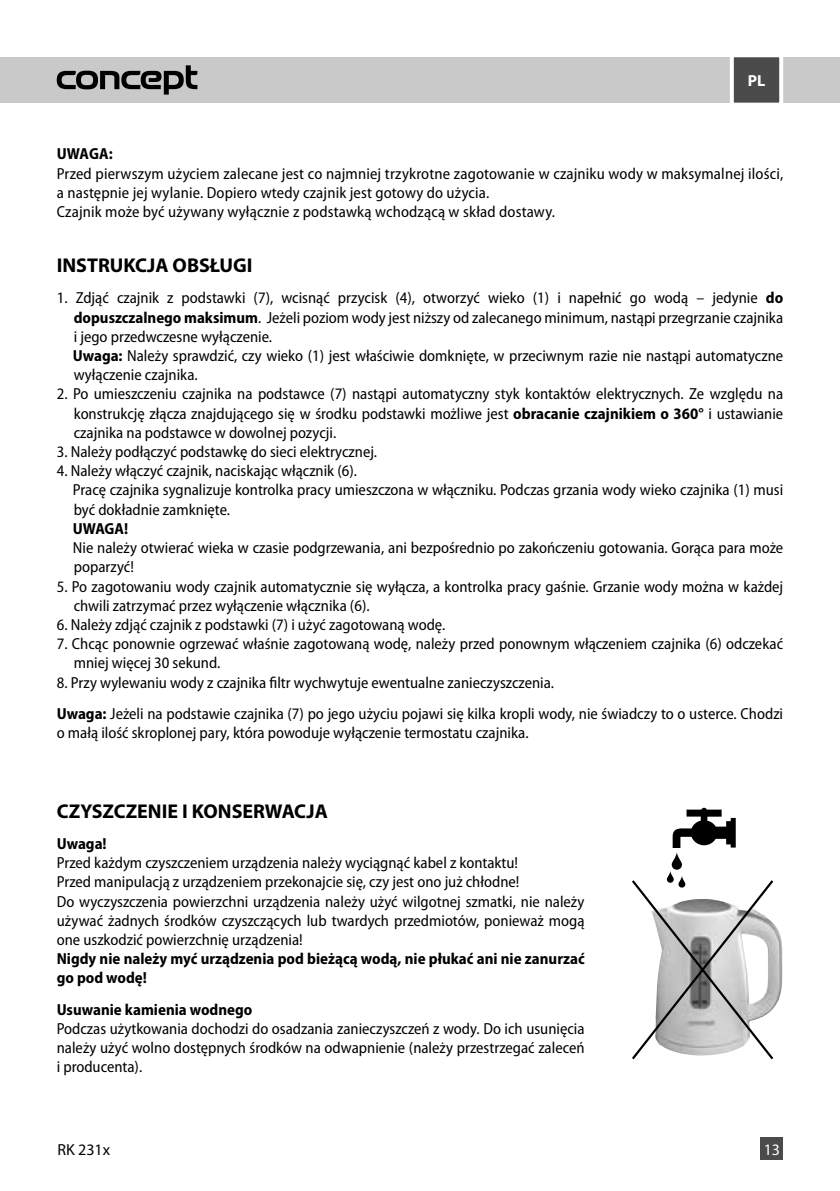
<style>
.page{position:relative;width:840px;height:1191px;background:#fff}
.page>*{position:absolute;margin:0;border:0;box-sizing:border-box;transform-origin:0 0}
.t1{font:700 20px "Myriad Pro";color:#000}
.t2{font:semi-condensed 16px/19.2px "Myriad Pro";color:#000}
.t3{font:700 semi-condensed 16px/19.2px "Myriad Pro";color:#000}
.t4{font:16px "Myriad Pro";color:#000}
.t5{font:16px "Myriad Pro";color:#fff}
.t6{font:700 16px "Myriad Pro";color:#fff}
.s1{font-weight:700}
</style>
<div class="page">
<div style="left:0;top:57px;width:839px;height:46px;background:#c9c9c9"></div>
<svg style="left:57px;top:65px;width:140px;height:30px"></svg>
<svg style="left:730px;top:57px;width:54px;height:46px;background:#686868"></svg>
<div style="left:760px;top:1137px;width:22px;height:23px;background:#4b4b4b"></div>
<img style="left:776px;top:927px;width:5px;height:78px">
<svg style="left:632px;top:807px;width:144px;height:253px"></svg>
<p class="t6" style="left:747px;top:70px;width:19px">PL</p>
<p class="t3" style="left:57px;top:145px;width:58px">UWAGA:</p>
<p class="t2" style="left:57px;top:164px;width:727px">Przed pierwszym użyciem zalecane jest co najmniej trzykrotne zagotowanie w czajniku wody w maksymalnej ilości, a następnie jej wylanie. Dopiero wtedy czajnik jest gotowy do użycia.<br>Czajnik może być używany wyłącznie z podstawką wchodzącą w skład dostawy.</p>
<p class="t1" style="left:57px;top:252px;width:197px">INSTRUKCJA OBSŁUGI</p>
<p class="t2" style="left:73px;top:289px;width:711px;text-indent:-16px">1. Zdjąć czajnik z podstawki (7), wcisnąć przycisk (4), otworzyć wieko (1) i napełnić go wodą – jedynie <span class="s1">do dopuszczalnego maksimum</span>. Jeżeli poziom wody jest niższy od zalecanego minimum, nastąpi przegrzanie czajnika i jego przedwczesne wyłączenie.<br><span class="s1">Uwaga:</span> Należy sprawdzić, czy wieko (1) jest właściwie domknięte, w przeciwnym razie nie nastąpi automatyczne wyłączenie czajnika.</p>
<p class="t2" style="left:74px;top:385px;width:710px;text-align:justify;text-indent:-17px">2. Po umieszczeniu czajnika na podstawce (7) nastąpi automatyczny styk kontaktów elektrycznych. Ze względu na konstrukcję złącza znajdującego się w środku podstawki możliwe jest <span class="s1">obracanie czajnikiem o 360°</span> i ustawianie czajnika na podstawce w dowolnej pozycji.</p>
<p class="t2" style="left:57px;top:442px;width:321px">3. Należy podłączyć podstawkę do sieci elektrycznej.</p>
<p class="t2" style="left:73px;top:461px;width:711px;text-indent:-16px">4. Należy włączyć czajnik, naciskając włącznik (6).<br>Pracę czajnika sygnalizuje kontrolka pracy umieszczona w włączniku. Podczas grzania wody wieko czajnika (1) musi być dokładnie zamknięte.</p>
<p class="t3" style="left:73px;top:519px;width:57px">UWAGA!</p>
<p class="t2" style="left:73px;top:538px;width:711px">Nie należy otwierać wieka w czasie podgrzewania, ani bezpośrednio po zakończeniu gotowania. Gorąca para może poparzyć!</p>
<p class="t2" style="left:74px;top:577px;width:710px;text-indent:-17px">5. Po zagotowaniu wody czajnik automatycznie się wyłącza, a kontrolka pracy gaśnie. Grzanie wody można w każdej chwili zatrzymać przez wyłączenie włącznika (6).</p>
<p class="t2" style="left:57px;top:615px;width:390px">6. Należy zdjąć czajnik z podstawki (7) i użyć zagotowaną wodę.</p>
<p class="t2" style="left:74px;top:634px;width:710px;text-indent:-17px">7. Chcąc ponownie ogrzewać właśnie zagotowaną wodę, należy przed ponownym włączeniem czajnika (6) odczekać mniej więcej 30 sekund.</p>
<p class="t2" style="left:57px;top:667px;width:727px;line-height:31.2px">8. Przy wylewaniu wody z czajnika filtr wychwytuje ewentualne zanieczyszczenia.<br><span class="s1">Uwaga:</span> Jeżeli na podstawie czajnika (7) po jego użyciu pojawi się kilka kropli wody, nie świadczy to o usterce. Chodzi</p>
<p class="t2" style="left:57px;top:723px;width:473px">o małą ilość skroplonej pary, która powoduje wyłączenie termostatu czajnika.</p>
<p class="t1" style="left:57px;top:798px;width:272px">CZYSZCZENIE I KONSERWACJA</p>
<p class="t3" style="left:57px;top:834px;width:51px">Uwaga!</p>
<p class="t2" style="left:57px;top:853px;width:529px">Przed każdym czyszczeniem urządzenia należy wyciągnąć kabel z kontaktu!<br>Przed manipulacją z urządzeniem przekonajcie się, czy jest ono już chłodne!<br>Do wyczyszczenia powierzchni urządzenia należy użyć wilgotnej szmatki, nie należy używać żadnych środków czyszczących lub twardych przedmiotów, ponieważ mogą one uszkodzić powierzchnię urządzenia!</p>
<p class="t3" style="left:57px;top:949px;width:529px">Nigdy nie należy myć urządzenia pod bieżącą wodą, nie płukać ani nie zanurzać go pod wodę!</p>
<p class="t3" style="left:57px;top:999px;width:197px">Usuwanie kamienia wodnego</p>
<p class="t2" style="left:57px;top:1019px;width:529px;text-align:justify">Podczas użytkowania dochodzi do osadzania zanieczyszczeń z wody. Do ich usunięcia należy użyć wolno dostępnych środków na odwapnienie (należy przestrzegać zaleceń i producenta).</p>
<p class="t4" style="left:51px;top:1136px;width:52px">RK2270</p>
<p class="t5" style="left:768px;top:1136px;width:18px">11</p>
<p class="t4" style="left:57px;top:1139px;width:54px">RK 231x</p>
<p class="t5" style="left:763px;top:1139px;width:18px">13</p>
</div>
